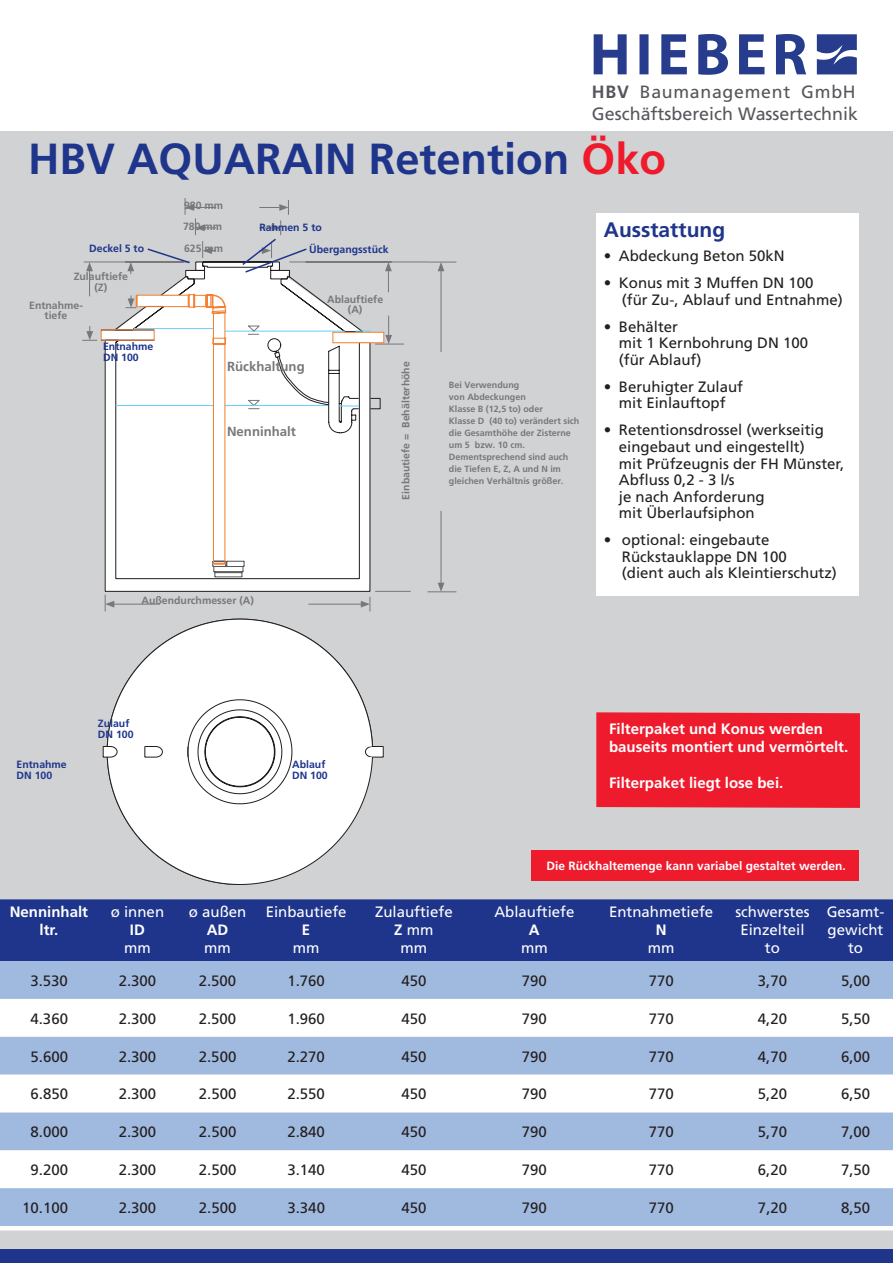
<style>
.page{position:relative;width:893px;height:1263px;background:#fff}
.page>*{position:absolute;margin:0;border:0;box-sizing:border-box;transform-origin:0 0}
.t1{font:700 43.5px "Frutiger";color:#1e358b}
.t2{font:700 21px "Frutiger";color:#1e358b}
.t3{font:17.85px "Frutiger";color:#55575c}
.t4{font:17.7px "Frutiger";letter-spacing:.04em;color:#55575c}
.t5{font:15px/16.5px "Frutiger";color:#231f20}
.t6{font:15px/18px "Frutiger";color:#fff;text-align:center}
.t7{font:700 15px/18px "Frutiger";color:#fff;text-align:center}
.t8{font:700 13.2px "Frutiger";color:#76787b}
.t9{font:700 12px "Frutiger";color:#fff}
.t10{font:700 10.5px/10.5px "Frutiger";color:#76787b;text-align:center}
.t11{font:700 10.5px/10.5px "Frutiger";color:#1e358b}
.t12{font:700 9px/12px "Frutiger";color:#76787b}
.s1{font-weight:700}
.s2{color:#ee1b2d}
</style>
<div class="page">
<div style="left:0;top:131px;width:893px;height:1131px;background:#d1d2d4"></div>
<svg style="left:594px;top:34px;width:212px;height:41px"></svg>
<svg style="left:817px;top:34px;width:40px;height:40px;background:#4c5da0"></svg>
<div style="left:0;top:1250px;width:893px;height:13px;background:#1e358b"></div>
<div style="left:531px;top:850px;width:328px;height:31px;background:#ee1b2d"></div>
<div style="left:596px;top:213px;width:263px;height:383px;background:#fff"></div>
<hr style="left:375px;top:591px;width:36px;height:1px;background:#76787b">
<hr style="left:289px;top:261px;width:138px;height:1px;background:#76787b">
<hr style="left:84px;top:261px;width:100px;height:1px;background:#76787b">
<svg style="left:104px;top:327px;width:267px;height:265px;background:#dcdcdc"></svg>
<hr style="left:101px;top:340px;width:53px;height:1px;background:#f48032">
<hr style="left:101px;top:329px;width:53px;height:1px;background:#f48032">
<svg style="left:361px;top:597px;width:9px;height:14px"></svg>
<svg style="left:105px;top:595px;width:9px;height:16px"></svg>
<hr style="left:113px;top:604px;width:47px;height:1px;background:#76787b">
<hr style="left:308px;top:604px;width:55px;height:1px;background:#76787b">
<svg style="left:427px;top:262px;width:29px;height:9px"></svg>
<svg style="left:427px;top:583px;width:29px;height:9px"></svg>
<hr style="left:440px;top:511px;width:2px;height:73px;background:#76787b">
<hr style="left:440px;top:269px;width:2px;height:83px;background:#76787b">
<svg style="left:86px;top:262px;width:7px;height:34px"></svg>
<svg style="left:82px;top:326px;width:26px;height:15px"></svg>
<svg style="left:117px;top:805px;width:245px;height:80px"></svg>
<svg style="left:102px;top:618px;width:282px;height:187px"></svg>
<hr style="left:116px;top:405px;width:97px;height:1px;background:#6bcff6">
<svg style="left:117px;top:198px;width:287px;height:380px"></svg>
<div style="left:0;top:899px;width:893px;height:62px;background:#1e358b"></div>
<div style="left:0;top:961px;width:893px;height:38px;background:#a0b9df"></div>
<svg style="left:0;top:999px;width:893px;height:231px;background:#d0dcef"></svg>
<div style="left:596px;top:712px;width:264px;height:96px;background:#ee1b2d"></div>
<p class="t4" style="left:592px;top:82px;width:265px"><span class="s1">HBV</span> Baumanagement GmbH</p>
<p class="t3" style="left:592px;top:103px;width:268px">Geschäftsbereich Wassertechnik</p>
<h1 class="t1" style="left:28px;top:133px;width:640px">HBV AQUARAIN Retention <span class="s2">Öko</span></h1>
<p class="t11" style="left:89px;top:243px;width:56px">Deckel 5 to</p>
<p class="t10" style="left:74px;top:271px;width:56px">Zulauftiefe (Z)</p>
<p class="t10" style="left:29px;top:300px;width:55px">Entnahme&shy;tiefe</p>
<p class="t11" style="left:103px;top:341px;width:52px">Entnahme<br>DN 100</p>
<p class="t10" style="left:183px;top:194px;width:42px;line-height:21.3px;text-align:left">980 mm<br>780 mm</p>
<p class="t10" style="left:184px;top:243px;width:41px">625 mm</p>
<p class="t11" style="left:309px;top:217px;width:81px;line-height:21.5px;text-indent:-50px">Rahmen 5 to<br>Übergangsstück</p>
<p class="t10" style="left:327px;top:293px;width:58px">Ablauftiefe (A)</p>
<p class="t8" style="left:227px;top:359px;width:79px">Rückhaltung</p>
<p class="t8" style="left:227px;top:424px;width:70px">Nenninhalt</p>
<p class="t10" style="left:401px;top:499px;width:140px;rotate:-90deg">Einbautiefe = Behälterhöhe</p>
<p class="t10" style="left:142px;top:595px;width:114px">Außendurchmesser (A)</p>
<p class="t12" style="left:449px;top:379px;width:132px">Bei Verwendung<br>von Abdeckungen<br>Klasse B (12,5 to) oder<br>Klasse D (40 to) verändert sich die Gesamthöhe der Zisterne um 5 bzw. 10 cm.<br>Dementsprechend sind auch die Tiefen E, Z, A und N im gleichen Verhältnis größer.</p>
<h2 class="t2" style="left:604px;top:218px;width:123px">Ausstattung</h2>
<p class="t5" style="left:604px;top:248px;width:182px">• Abdeckung Beton 50kN</p>
<p class="t5" style="left:622px;top:275px;width:222px;text-indent:-18px">• Konus mit 3 Muffen DN 100 (für Zu-, Ablauf und Entnahme)</p>
<p class="t5" style="left:619px;top:318px;width:191px;text-indent:-15px">• Behälter<br>mit 1 Kernbohrung DN 100 (für Ablauf)</p>
<p class="t5" style="left:604px;top:378px;width:141px;text-align:center">• Beruhigter Zulauf mit Einlauftopf</p>
<p class="t5" style="left:619px;top:422px;width:227px;text-indent:-15px">• Retentionsdrossel (werkseitig eingebaut und eingestellt)<br>mit Prüfzeugnis der FH Münster,<br>Abfluss 0,2 - 3 l/s<br>je nach Anforderung<br>mit Überlaufsiphon</p>
<p class="t5" style="left:622px;top:531px;width:217px;text-indent:-18px">• optional: eingebaute<br>Rückstauklappe DN 100<br>(dient auch als Kleintierschutz)</p>
<p class="t11" style="left:98px;top:718px;width:37px">Zulauf<br>DN 100</p>
<p class="t11" style="left:17px;top:759px;width:52px">Entnahme<br>DN 100</p>
<p class="t11" style="left:292px;top:759px;width:37px">Ablauf<br>DN 100</p>
<p class="t7" style="left:609px;top:720px;width:241px;text-align:left">Filterpaket und Konus werden bauseits montiert und vermörtelt.</p>
<p class="t7" style="left:609px;top:774px;width:176px">Filterpaket liegt lose bei.</p>
<p class="t9" style="left:546px;top:859px;width:301px">Die Rückhaltemenge kann variabel gestaltet werden.</p>
<p class="t7" style="left:10px;top:903px;width:80px">Nenninhalt ltr.</p>
<p class="t6" style="left:111px;top:903px;width:55px">ø innen</p>
<p class="t7" style="left:130px;top:921px;width:16px">ID</p>
<p class="t6" style="left:124px;top:939px;width:28px">mm</p>
<p class="t6" style="left:189px;top:903px;width:59px">ø außen</p>
<p class="t7" style="left:207px;top:921px;width:23px">AD</p>
<p class="t6" style="left:204px;top:939px;width:28px">mm</p>
<p class="t6" style="left:266px;top:903px;width:82px">Einbautiefe</p>
<p class="t7" style="left:302px;top:921px;width:10px">E</p>
<p class="t6" style="left:293px;top:939px;width:28px">mm</p>
<p class="t6" style="left:375px;top:903px;width:79px">Zulauftiefe<br><span class="s1">Z</span> mm<br>mm</p>
<p class="t6" style="left:494px;top:903px;width:82px">Ablauftiefe</p>
<p class="t7" style="left:529px;top:921px;width:12px">A</p>
<p class="t6" style="left:521px;top:939px;width:28px">mm</p>
<p class="t6" style="left:609px;top:903px;width:106px">Entnahmetiefe</p>
<p class="t7" style="left:656px;top:921px;width:12px">N</p>
<p class="t6" style="left:648px;top:939px;width:28px">mm</p>
<p class="t6" style="left:735px;top:903px;width:76px">schwerstes<br>Einzelteil to</p>
<p class="t6" style="left:827px;top:903px;width:59px">Gesamt&shy;gewicht to</p>
<p class="t5" style="left:30px;top:972px;width:39px">3.530</p>
<p class="t5" style="left:119px;top:972px;width:39px">2.300</p>
<p class="t5" style="left:199px;top:972px;width:39px">2.500</p>
<p class="t5" style="left:287px;top:972px;width:39px">1.760</p>
<p class="t5" style="left:401px;top:972px;width:27px">450</p>
<p class="t5" style="left:522px;top:972px;width:27px">790</p>
<p class="t5" style="left:649px;top:972px;width:27px">770</p>
<p class="t5" style="left:758px;top:972px;width:31px">3,70</p>
<p class="t5" style="left:841px;top:972px;width:31px">5,00</p>
<p class="t5" style="left:30px;top:1010px;width:39px">4.360</p>
<p class="t5" style="left:119px;top:1010px;width:39px">2.300</p>
<p class="t5" style="left:199px;top:1010px;width:39px">2.500</p>
<p class="t5" style="left:287px;top:1010px;width:39px">1.960</p>
<p class="t5" style="left:401px;top:1010px;width:27px">450</p>
<p class="t5" style="left:522px;top:1010px;width:27px">790</p>
<p class="t5" style="left:649px;top:1010px;width:27px">770</p>
<p class="t5" style="left:758px;top:1010px;width:31px">4,20</p>
<p class="t5" style="left:841px;top:1010px;width:31px">5,50</p>
<p class="t5" style="left:31px;top:1048px;width:39px">5.600</p>
<p class="t5" style="left:119px;top:1048px;width:39px">2.300</p>
<p class="t5" style="left:199px;top:1048px;width:39px">2.500</p>
<p class="t5" style="left:287px;top:1048px;width:39px">2.270</p>
<p class="t5" style="left:401px;top:1048px;width:27px">450</p>
<p class="t5" style="left:522px;top:1048px;width:27px">790</p>
<p class="t5" style="left:649px;top:1048px;width:27px">770</p>
<p class="t5" style="left:758px;top:1048px;width:31px">4,70</p>
<p class="t5" style="left:841px;top:1048px;width:31px">6,00</p>
<p class="t5" style="left:31px;top:1086px;width:39px">6.850</p>
<p class="t5" style="left:119px;top:1086px;width:39px">2.300</p>
<p class="t5" style="left:199px;top:1086px;width:39px">2.500</p>
<p class="t5" style="left:287px;top:1086px;width:39px">2.550</p>
<p class="t5" style="left:401px;top:1086px;width:27px">450</p>
<p class="t5" style="left:522px;top:1086px;width:27px">790</p>
<p class="t5" style="left:649px;top:1086px;width:27px">770</p>
<p class="t5" style="left:758px;top:1086px;width:31px">5,20</p>
<p class="t5" style="left:841px;top:1086px;width:31px">6,50</p>
<p class="t5" style="left:31px;top:1123px;width:39px">8.000</p>
<p class="t5" style="left:119px;top:1123px;width:39px">2.300</p>
<p class="t5" style="left:199px;top:1123px;width:39px">2.500</p>
<p class="t5" style="left:287px;top:1123px;width:39px">2.840</p>
<p class="t5" style="left:401px;top:1123px;width:27px">450</p>
<p class="t5" style="left:522px;top:1123px;width:27px">790</p>
<p class="t5" style="left:649px;top:1123px;width:27px">770</p>
<p class="t5" style="left:758px;top:1123px;width:31px">5,70</p>
<p class="t5" style="left:841px;top:1123px;width:31px">7,00</p>
<p class="t5" style="left:31px;top:1161px;width:39px">9.200</p>
<p class="t5" style="left:119px;top:1161px;width:39px">2.300</p>
<p class="t5" style="left:199px;top:1161px;width:39px">2.500</p>
<p class="t5" style="left:287px;top:1161px;width:39px">3.140</p>
<p class="t5" style="left:401px;top:1161px;width:27px">450</p>
<p class="t5" style="left:522px;top:1161px;width:27px">790</p>
<p class="t5" style="left:649px;top:1161px;width:27px">770</p>
<p class="t5" style="left:758px;top:1161px;width:31px">6,20</p>
<p class="t5" style="left:841px;top:1161px;width:31px">7,50</p>
<p class="t5" style="left:22px;top:1199px;width:47px">10.100</p>
<p class="t5" style="left:119px;top:1199px;width:39px">2.300</p>
<p class="t5" style="left:199px;top:1199px;width:39px">2.500</p>
<p class="t5" style="left:287px;top:1199px;width:39px">3.340</p>
<p class="t5" style="left:401px;top:1199px;width:27px">450</p>
<p class="t5" style="left:522px;top:1199px;width:27px">790</p>
<p class="t5" style="left:649px;top:1199px;width:27px">770</p>
<p class="t5" style="left:758px;top:1199px;width:31px">7,20</p>
<p class="t5" style="left:841px;top:1199px;width:31px">8,50</p>
</div>
